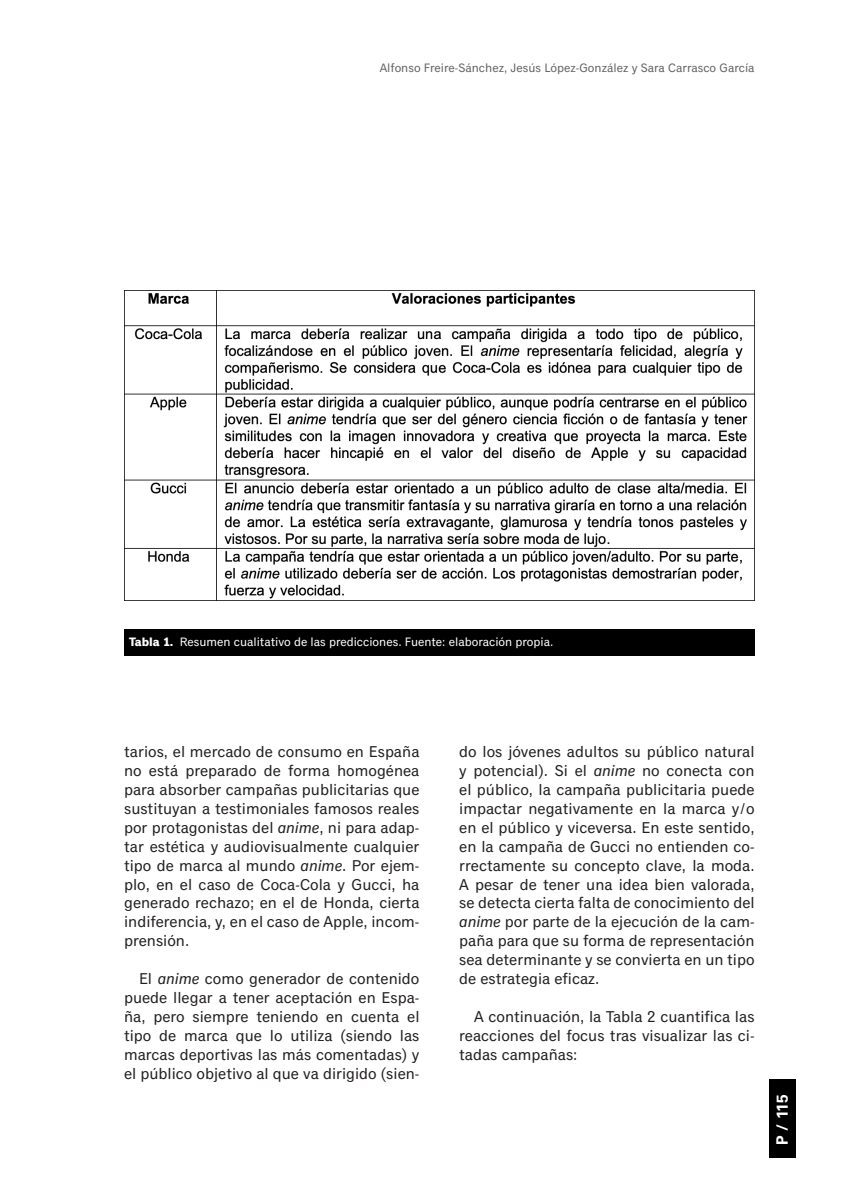
<style>
.page{position:relative;width:844px;height:1191px;background:#fff}
.page>*{position:absolute;margin:0;border:0;box-sizing:border-box;transform-origin:0 0}
.Estilo_de_párrafo_1{font:15.75px/18.9px "Classic Grotesque Pro";color:#231f20;text-align:justify}
.t1{font:700 15.75px "Univers LT Std";color:#fff}
.t2{font:12.25px "Classic Grotesque Pro";color:#fff}
.t3{font:12.25px "Classic Grotesque Pro";color:#636366}
.s1{font-weight:700}
.s2{font-style:italic}
</style>
<div class="page">
<div style="left:768px;top:1079px;width:27px;height:78px;background:#000"></div>
<img style="left:124px;top:290px;width:630px;height:310px">
<div style="left:124px;top:629px;width:630px;height:26px;background:#000"></div>
<p class="t3" style="left:379px;top:61px;width:376px">Alfonso Freire-Sánchez, Jesús López-González y Sara Carrasco García</p>
<p class="t2" style="left:129px;top:634px;width:425px"><span class="s1">Tabla 1.</span> Resumen cualitativo de las predicciones. Fuente: elaboración propia.</p>
<p class="Estilo_de_párrafo_1" style="left:124px;top:743px;width:297px">tarios, el mercado de consumo en España no está preparado de forma homogénea para absorber campañas publicitarias que sustituyan a testimoniales famosos reales por protagonistas del <span class="s2">anime</span>, ni para adap&shy;tar estética y audiovisualmente cualquier tipo de marca al mundo <span class="s2">anime</span>. Por ejem&shy;plo, en el caso de Coca-Cola y Gucci, ha generado rechazo; en el de Honda, cierta indiferencia, y, en el caso de Apple, incom&shy;prensión.</p>
<p class="Estilo_de_párrafo_1" style="left:124px;top:970px;width:297px;text-indent:15px">El <span class="s2">anime</span> como generador de contenido puede llegar a tener aceptación en Espa&shy;ña, pero siempre teniendo en cuenta el tipo de marca que lo utiliza (siendo las marcas deportivas las más comentadas) y el público objetivo al que va dirigido (sien-</p>
<p class="Estilo_de_párrafo_1" style="left:459px;top:743px;width:297px">do los jóvenes adultos su público natural y potencial). Si el <span class="s2">anime</span> no conecta con el público, la campaña publicitaria puede impactar negativamente en la marca y/o en el público y viceversa. En este sentido, en la campaña de Gucci no entienden co&shy;rrectamente su concepto clave, la moda.<br>A pesar de tener una idea bien valorada, se detecta cierta falta de conocimiento del <span class="s2">anime</span> por parte de la ejecución de la cam&shy;paña para que su forma de representación sea determinante y se convierta en un tipo de estrategia eficaz.</p>
<p class="Estilo_de_párrafo_1" style="left:459px;top:1007px;width:297px;text-indent:15px">A continuación, la Tabla 2 cuantifica las reacciones del focus tras visualizar las ci&shy;tadas campañas:</p>
<p class="t1" style="left:772px;top:1144px;width:52px;rotate:-90deg">P / 115</p>
</div>
